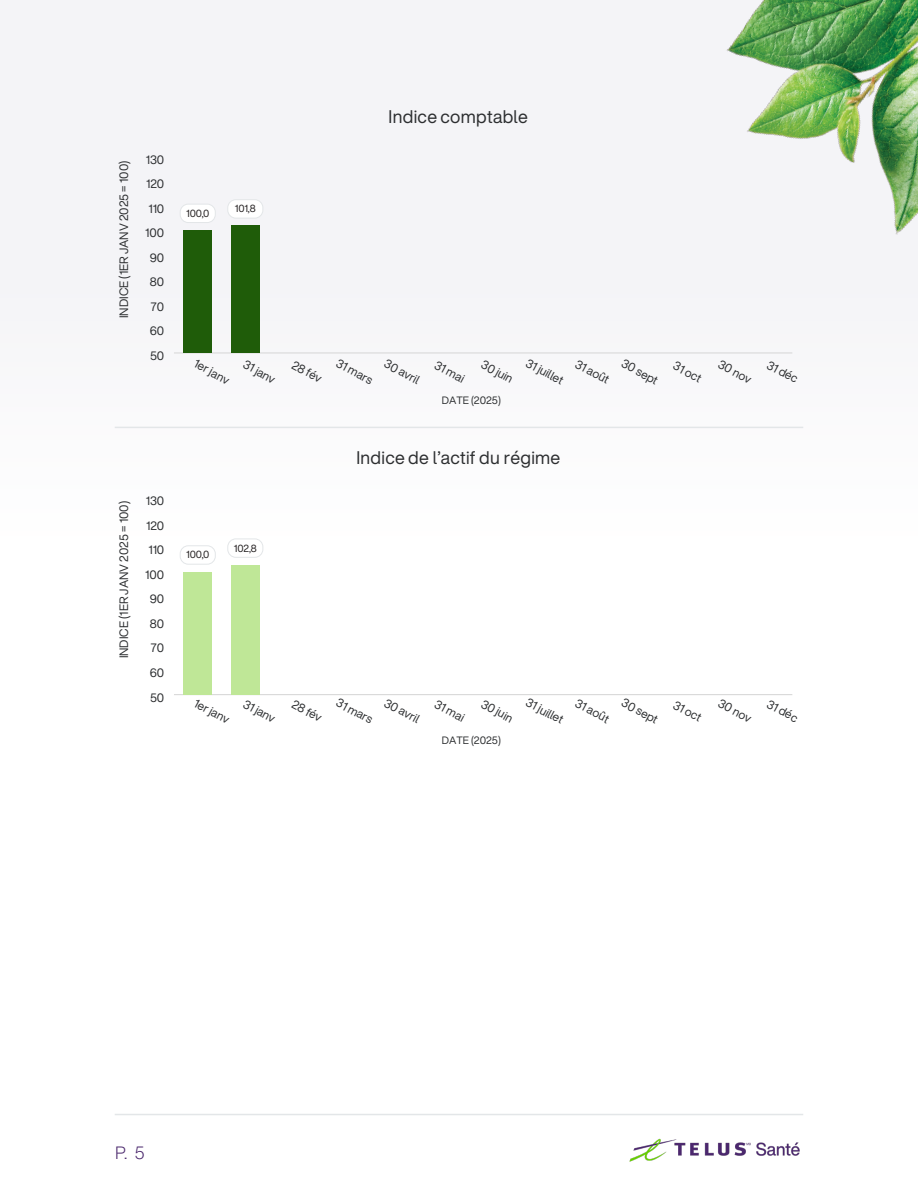
<style>
.page{position:relative;width:918px;height:1188px;background:#fff}
.page>*{position:absolute;margin:0;border:0;box-sizing:border-box;transform-origin:0 0}
.t1{font:18px "H Nfor TELUSSA Display";letter-spacing:.015em;color:#2c2e30}
.t2{font:300 17.55px "Helvetica Now Text";color:#4b286d}
.t3{font:12px "H Nfor TELUSSA Display";color:#2c2e30}
.t4{font:10.5px "H Nfor TELUSSA Display";color:#2c2e30}
.t5{font:10.2px "H Nfor TELUSSA Display";letter-spacing:-.005em;color:#231f20}
</style>
<div class="page">
<div style="left:0;top:0;width:918px;height:687px;background:#f8f7f9"></div>
<hr style="left:115px;top:1114px;width:688px;height:1px;background:#e3e6e8">
<img style="left:629px;top:1138px;width:171px;height:24px">
<hr style="left:174px;top:352px;width:618px;height:2px;background:#d9d9d9">
<div style="left:183px;top:230px;width:29px;height:123px;background:#1f5c09"></div>
<div style="left:180px;top:204px;width:35px;height:19px;background:#fff;border-radius:8px"></div>
<div style="left:180px;top:204px;width:36px;height:19px;border:1px solid #e3e6e8;border-radius:8px"></div>
<div style="left:231px;top:226px;width:29px;height:127px;background:#1f5c09"></div>
<div style="left:228px;top:200px;width:35px;height:18px;background:#fff;border-radius:8px"></div>
<div style="left:227px;top:199px;width:36px;height:20px;border:1px solid #e3e6e8;border-radius:8px"></div>
<hr style="left:115px;top:427px;width:688px;height:1px;background:#e3e6e8">
<img style="left:726px;top:0;width:192px;height:235px">
<hr style="left:174px;top:694px;width:618px;height:1px;background:#d9d9d9">
<div style="left:183px;top:572px;width:29px;height:123px;background:#bfe797"></div>
<div style="left:180px;top:546px;width:35px;height:18px;background:#fff;border-radius:8px"></div>
<div style="left:180px;top:545px;width:36px;height:20px;border:1px solid #e3e6e8;border-radius:8px"></div>
<div style="left:231px;top:565px;width:29px;height:130px;background:#bfe797"></div>
<div style="left:228px;top:539px;width:35px;height:18px;background:#fff;border-radius:8px"></div>
<div style="left:227px;top:539px;width:36px;height:19px;border:1px solid #e3e6e8;border-radius:8px"></div>
<p class="t3" style="left:116px;top:318px;width:159px;rotate:-90deg">INDICE (1ER JANV 2025 = 100)</p>
<p class="t3" style="left:146px;top:151px;width:20px">130</p>
<p class="t3" style="left:146px;top:176px;width:20px">120</p>
<p class="t3" style="left:148px;top:200px;width:17px">110</p>
<p class="t3" style="left:145px;top:225px;width:21px">100</p>
<p class="t3" style="left:150px;top:249px;width:16px">90</p>
<p class="t3" style="left:150px;top:274px;width:16px">80</p>
<p class="t3" style="left:151px;top:299px;width:15px">70</p>
<p class="t3" style="left:150px;top:323px;width:16px">60</p>
<p class="t3" style="left:150px;top:348px;width:16px">50</p>
<p class="t3" style="left:116px;top:658px;width:159px;rotate:-90deg">INDICE (1ER JANV 2025 = 100)</p>
<p class="t3" style="left:146px;top:493px;width:20px">130</p>
<p class="t3" style="left:146px;top:517px;width:20px">120</p>
<p class="t3" style="left:148px;top:542px;width:17px">110</p>
<p class="t3" style="left:145px;top:567px;width:21px">100</p>
<p class="t3" style="left:150px;top:591px;width:16px">90</p>
<p class="t3" style="left:150px;top:616px;width:16px">80</p>
<p class="t3" style="left:151px;top:640px;width:15px">70</p>
<p class="t3" style="left:150px;top:665px;width:16px">60</p>
<p class="t3" style="left:150px;top:689px;width:16px">50</p>
<p class="t5" style="left:186px;top:206px;width:25px">100,0</p>
<p class="t5" style="left:235px;top:202px;width:22px">101,8</p>
<h1 class="t1" style="left:389px;top:105px;width:141px">Indice comptable</h1>
<p class="t3" style="left:199px;top:356px;width:40px;rotate:28deg">1er janv</p>
<p class="t3" style="left:248px;top:356px;width:36px;rotate:28deg">31 janv</p>
<p class="t3" style="left:296px;top:357px;width:34px;rotate:28deg">28 fév</p>
<p class="t3" style="left:341px;top:355px;width:41px;rotate:28deg">31 mars</p>
<p class="t3" style="left:389px;top:356px;width:40px;rotate:28deg">30 avril</p>
<p class="t3" style="left:439px;top:357px;width:34px;rotate:28deg">31 mai</p>
<p class="t3" style="left:486px;top:357px;width:36px;rotate:28deg">30 juin</p>
<p class="t3" style="left:531px;top:355px;width:42px;rotate:28deg">31 juillet</p>
<p class="t3" style="left:580px;top:356px;width:38px;rotate:28deg">31 août</p>
<p class="t3" style="left:626px;top:355px;width:41px;rotate:28deg">30 sept</p>
<p class="t3" style="left:678px;top:357px;width:32px;rotate:28deg">31 oct</p>
<p class="t3" style="left:723px;top:356px;width:37px;rotate:28deg">30 nov</p>
<p class="t3" style="left:772px;top:357px;width:35px;rotate:28deg">31 déc</p>
<p class="t4" style="left:442px;top:393px;width:61px">DATE (2025)</p>
<p class="t5" style="left:186px;top:548px;width:25px">100,0</p>
<p class="t5" style="left:234px;top:541px;width:24px">102,8</p>
<h1 class="t1" style="left:356px;top:445px;width:206px">Indice de l’actif du régime</h1>
<p class="t3" style="left:199px;top:695px;width:40px;rotate:28deg">1er janv</p>
<p class="t3" style="left:248px;top:696px;width:36px;rotate:28deg">31 janv</p>
<p class="t3" style="left:296px;top:696px;width:34px;rotate:28deg">28 fév</p>
<p class="t3" style="left:341px;top:695px;width:41px;rotate:28deg">31 mars</p>
<p class="t3" style="left:389px;top:695px;width:40px;rotate:28deg">30 avril</p>
<p class="t3" style="left:439px;top:696px;width:34px;rotate:28deg">31 mai</p>
<p class="t3" style="left:486px;top:696px;width:36px;rotate:28deg">30 juin</p>
<p class="t3" style="left:531px;top:694px;width:42px;rotate:28deg">31 juillet</p>
<p class="t3" style="left:580px;top:695px;width:38px;rotate:28deg">31 août</p>
<p class="t3" style="left:626px;top:695px;width:41px;rotate:28deg">30 sept</p>
<p class="t3" style="left:678px;top:697px;width:32px;rotate:28deg">31 oct</p>
<p class="t3" style="left:723px;top:695px;width:37px;rotate:28deg">30 nov</p>
<p class="t3" style="left:772px;top:696px;width:35px;rotate:28deg">31 déc</p>
<p class="t4" style="left:442px;top:734px;width:61px">DATE (2025)</p>
<h2 class="t2" style="left:115px;top:1140px;width:32px">P. 5</h2>
</div>
